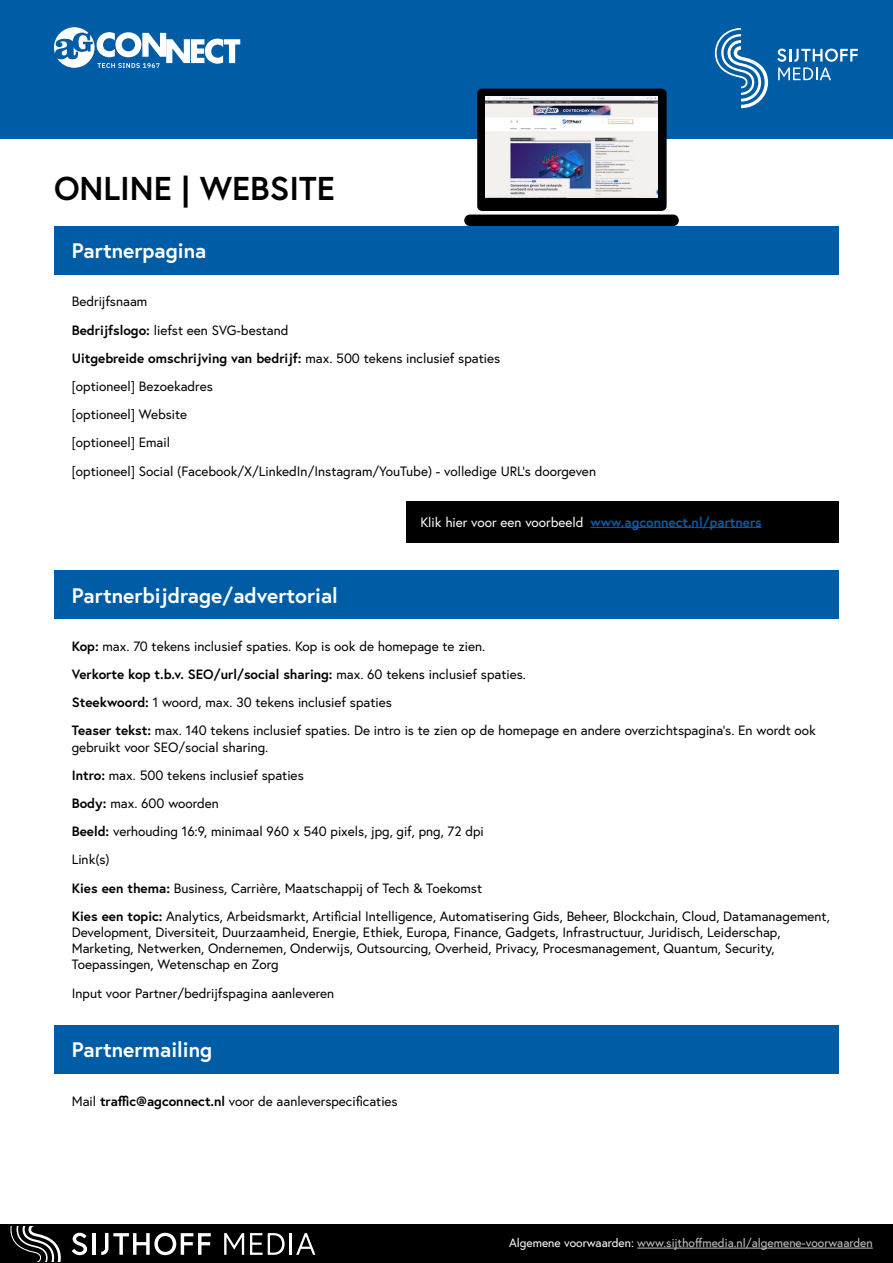
<style>
.page{position:relative;width:893px;height:1263px;background:#fff}
.page>*{position:absolute;margin:0;border:0;box-sizing:border-box;transform-origin:0 0}
.t1{font:700 33px "Europa";color:#000}
.t2{font:700 21px "Europa";color:#fff}
.t3{font:13.5px/28.2px "Europa";color:#000}
.t4{font:700 13.5px "Europa";color:#005da5}
.t5{font:12px "Europa";color:#c6c6c6}
.s1{font-weight:700}
.s2{font-weight:400;color:#fff}
.s3{font-weight:400;color:#000}
.s4{color:#fff}
</style>
<div class="page">
<div style="left:0;top:0;width:893px;height:138px;background:#005da5"></div>
<svg style="left:715px;top:28px;width:53px;height:80px"></svg>
<svg style="left:777px;top:49px;width:81px;height:31px"></svg>
<svg style="left:54px;top:27px;width:186px;height:41px"></svg>
<div style="left:54px;top:571px;width:785px;height:48px;background:#005da5"></div>
<div style="left:54px;top:1025px;width:785px;height:48px;background:#005da5"></div>
<div style="left:0;top:1225px;width:893px;height:38px;background:#000"></div>
<svg style="left:72px;top:1233px;width:15px;height:22px"></svg>
<hr style="left:92px;top:1233px;width:4px;height:22px;background:#fff">
<svg style="left:224px;top:1233px;width:20px;height:22px"></svg>
<svg style="left:250px;top:1233px;width:35px;height:22px"></svg>
<hr style="left:290px;top:1233px;width:2px;height:22px;background:#fff">
<svg style="left:296px;top:1233px;width:19px;height:22px"></svg>
<svg style="left:101px;top:1233px;width:110px;height:22px"></svg>
<svg style="left:10px;top:1226px;width:51px;height:36px"></svg>
<svg style="left:477px;top:89px;width:190px;height:122px"></svg>
<div style="left:464px;top:215px;width:215px;height:11px;background:#000;border-radius:6px"></div>
<img style="left:486px;top:96px;width:172px;height:101px">
<div style="left:54px;top:226px;width:785px;height:48px;background:#005da5"></div>
<div style="left:407px;top:501px;width:432px;height:42px;background:#000"></div>
<hr style="left:590px;top:527px;width:172px;height:1px;background:#005da5">
<hr style="left:637px;top:1248px;width:236px;height:1px;background:#c6c6c6">
<h1 class="t1" style="left:54px;top:166px;width:282px">ONLINE | WEBSITE</h1>
<h2 class="t2" style="left:72px;top:237px;width:136px">Partnerpagina</h2>
<p class="t3" style="left:72px;top:287px;width:526px">Bedrijfsnaam<br><span class="s1">Bedrijfslogo:</span> liefst een SVG-bestand<br><span class="s1">Uitgebreide omschrijving van bedrijf:</span> max. 500 tekens inclusief spaties<br>[optioneel] Bezoekadres<br>[optioneel] Website<br>[optioneel] Email<br>[optioneel] Social (Facebook/X/LinkedIn/Instagram/YouTube) - volledige URL’s doorgeven</p>
<h2 class="t2" style="left:72px;top:581px;width:268px">Partnerbijdrage/advertorial</h2>
<p class="t4" style="left:420px;top:513px;width:343px"><span class="s2">Klik hier voor een voorbeeld</span><span class="s3">:</span> www.agconnect.nl/partners</p>
<p class="t3" style="left:72px;top:632px;width:746px"><span class="s1">Kop:</span> max. 70 tekens inclusief spaties. Kop is ook de homepage te zien.<br><span class="s1">Verkorte kop t.b.v. SEO/url/social sharing:</span> max. 60 tekens inclusief spaties.<br><span class="s1">Steekwoord:</span> 1 woord, max. 30 tekens inclusief spaties<br><span class="s1">Teaser tekst:</span> max. 140 tekens inclusief spaties. De intro is te zien op de homepage en andere overzichtspagina’s. En wordt ook</p>
<p class="t3" style="left:72px;top:732px;width:759px">gebruikt voor SEO/social sharing.<br><span class="s1">Intro:</span> max. 500 tekens inclusief spaties<br><span class="s1">Body:</span> max. 600 woorden<br><span class="s1">Beeld:</span> verhouding 16:9, minimaal 960 x 540 pixels, jpg, gif, png, 72 dpi<br>Link(s)<br><span class="s1">Kies een thema:</span> Business, Carrière, Maatschappij of Tech &amp; Toekomst<br><span class="s1">Kies een topic:</span> Analytics, Arbeidsmarkt, Artificial Intelligence, Automatisering Gids, Beheer, Blockchain, Cloud, Datamanagement,</p>
<p class="t3" style="left:72px;top:924px;width:710px;line-height:16.2px">Development, Diversiteit, Duurzaamheid, Energie, Ethiek, Europa, Finance, Gadgets, Infrastructuur, Juridisch, Leiderschap,<br>Marketing, Netwerken, Ondernemen, Onderwijs, Outsourcing, Overheid, Privacy, Procesmanagement, Quantum, Security,<br>Toepassingen, Wetenschap en Zorg</p>
<p class="t3" style="left:72px;top:978px;width:264px">Input voor Partner/bedrijfspagina aanleveren</p>
<h2 class="t2" style="left:72px;top:1035px;width:142px">Partnermailing</h2>
<p class="t3" style="left:72px;top:1086px;width:328px">Mail <span class="s1">traffic@agconnect.nl</span> voor de aanleverspecificaties</p>
<p class="t5" style="left:509px;top:1235px;width:365px"><span class="s4">Algemene voorwaarden:</span> www.sijthoffmedia.nl/algemene-voorwaarden</p>
</div>
